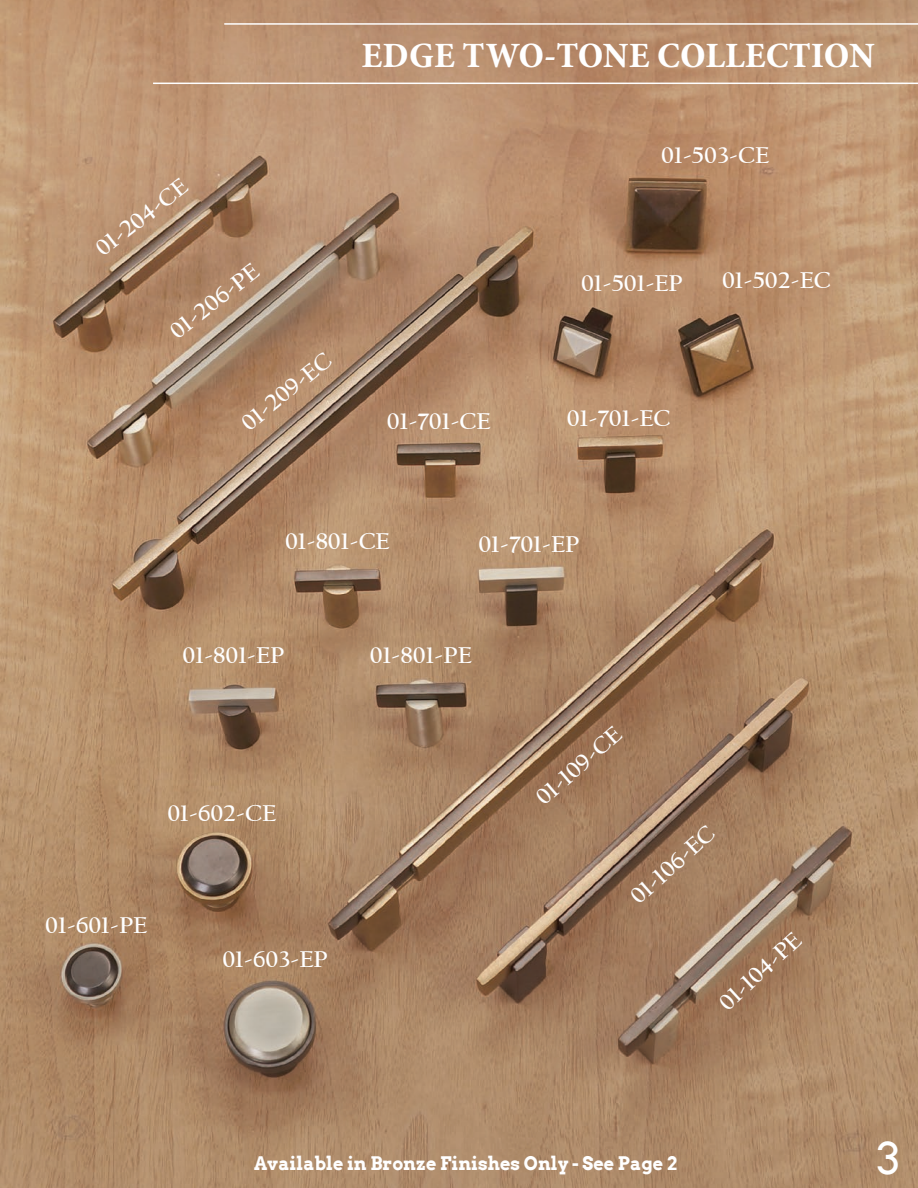
<style>
.page{position:relative;width:918px;height:1188px;background:#fff}
.page>*{position:absolute;margin:0;border:0;box-sizing:border-box;transform-origin:0 0}
.t1{font:43.8px "Arvo";color:#fff}
.t2{font:700 condensed 36px "Minion Pro";color:#fff;scale:1.09 1}
.t3{font:700 24px "Californian FB";color:#fff}
.t4{font:700 18.75px "Arvo";color:#fff;scale:.96 1}
</style>
<div class="page">
<img style="left:1px;top:0;width:917px;height:1188px">
<hr style="left:153px;top:83px;width:765px;height:1px;background:#fff">
<hr style="left:224px;top:23px;width:694px;height:2px;background:#fff">
<p class="t2" style="left:361px;top:31px;width:472px">EDGE TWO-TONE COLLECTION</p>
<p class="t3" style="left:90px;top:240px;width:111px;rotate:-38deg">01-204-CE</p>
<p class="t3" style="left:164px;top:323px;width:108px;rotate:-38deg">01-206-PE</p>
<p class="t3" style="left:236px;top:415px;width:110px;rotate:-39deg">01-209-EC</p>
<p class="t3" style="left:661px;top:141px;width:109px">01-503-CE</p>
<p class="t3" style="left:581px;top:270px;width:103px">01-501-EP</p>
<p class="t3" style="left:722px;top:267px;width:110px">01-502-EC</p>
<p class="t3" style="left:387px;top:408px;width:105px">01-701-CE</p>
<p class="t3" style="left:567px;top:405px;width:105px">01-701-EC</p>
<p class="t3" style="left:285px;top:527px;width:106px">01-801-CE</p>
<p class="t3" style="left:478px;top:530px;width:102px">01-701-EP</p>
<p class="t3" style="left:183px;top:642px;width:103px">01-801-EP</p>
<p class="t3" style="left:370px;top:642px;width:103px">01-801-PE</p>
<p class="t3" style="left:167px;top:800px;width:110px">01-602-CE</p>
<p class="t3" style="left:45px;top:911px;width:104px">01-601-PE</p>
<p class="t3" style="left:222px;top:946px;width:107px">01-603-EP</p>
<p class="t3" style="left:530px;top:790px;width:106px;rotate:-41deg">01-109-CE</p>
<p class="t3" style="left:625px;top:890px;width:106px;rotate:-42deg">01-106-EC</p>
<p class="t3" style="left:713px;top:997px;width:105px;rotate:-43deg">01-104-PE</p>
<p class="t4" style="left:254px;top:1151px;width:442px">Available in Bronze Finishes Only - See Page 2</p>
<p class="t1" style="left:877px;top:1132px;width:25px">3</p>
</div>
